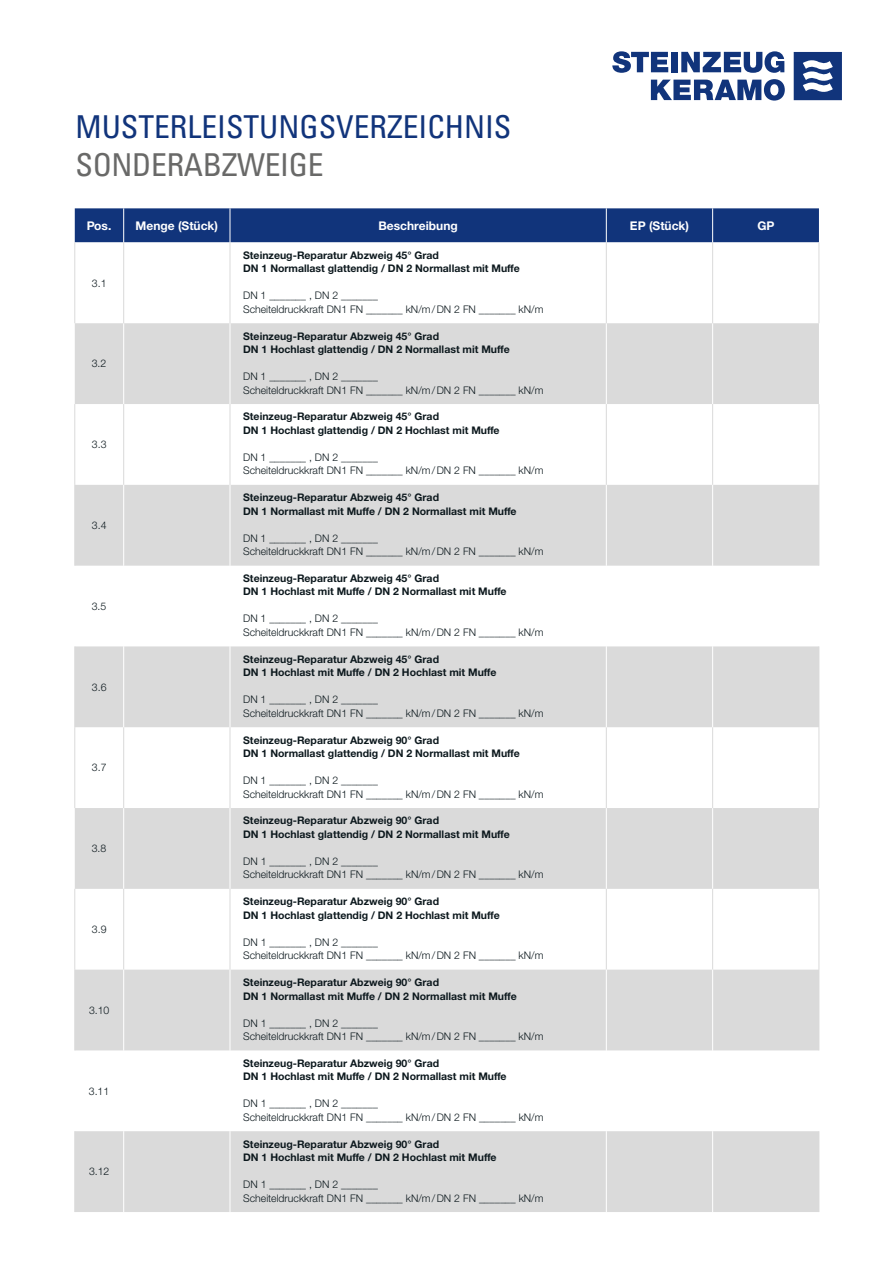
<style>
.page{position:relative;width:893px;height:1263px;background:#fff}
.page>*{position:absolute;margin:0;border:0;box-sizing:border-box;transform-origin:0 0}
.t1{font:condensed 31.5px "Univers LT Pro";color:#11347b}
.t2{font:condensed 31.5px "Univers LT Pro";letter-spacing:-.01em;color:#696968}
.t3{font:700 12px "Helvetica Neue LTW1 G";color:#fff}
.t4{font:300 10.5px/13.5px "Helvetica Neue LTW1 G";color:#0c181d}
.t5{font:700 10.5px/13.5px "Helvetica Neue LTW1 G";color:#0c181d}
</style>
<div class="page">
<svg style="left:612px;top:51px;width:56px;height:22px"></svg>
<div style="left:671px;top:52px;width:7px;height:20px;background:#11347b"></div>
<svg style="left:681px;top:51px;width:103px;height:22px"></svg>
<svg style="left:651px;top:79px;width:134px;height:22px"></svg>
<svg style="left:794px;top:52px;width:48px;height:48px"></svg>
<div style="left:75px;top:208px;width:744px;height:34px;background:#11347b"></div>
<svg style="left:75px;top:323px;width:744px;height:162px"></svg>
<div style="left:75px;top:485px;width:744px;height:81px;background:#dadada"></div>
<svg style="left:75px;top:646px;width:744px;height:566px;fill:#dadada"></svg>
<hr style="left:123px;top:323px;width:1px;height:81px;background:#fff">
<hr style="left:230px;top:323px;width:1px;height:81px;background:#fff">
<hr style="left:606px;top:323px;width:1px;height:81px;background:#fff">
<hr style="left:123px;top:808px;width:1px;height:81px;background:#fff">
<hr style="left:230px;top:808px;width:1px;height:81px;background:#fff">
<hr style="left:606px;top:808px;width:1px;height:81px;background:#fff">
<hr style="left:123px;top:1050px;width:1px;height:81px;background:#fff">
<hr style="left:230px;top:1050px;width:1px;height:81px;background:#fff">
<hr style="left:606px;top:1050px;width:1px;height:81px;background:#fff">
<hr style="left:712px;top:323px;width:1px;height:81px;background:#fff">
<hr style="left:712px;top:808px;width:1px;height:81px;background:#fff">
<hr style="left:712px;top:1050px;width:1px;height:81px;background:#fff">
<hr style="left:123px;top:208px;width:1px;height:34px;background:#fff">
<hr style="left:230px;top:208px;width:1px;height:34px;background:#fff">
<hr style="left:606px;top:208px;width:1px;height:34px;background:#fff">
<hr style="left:712px;top:208px;width:1px;height:34px;background:#fff">
<hr style="left:74px;top:242px;width:1px;height:81px;background:#dadada">
<hr style="left:123px;top:242px;width:1px;height:81px;background:#dadada">
<hr style="left:230px;top:242px;width:1px;height:81px;background:#dadada">
<hr style="left:606px;top:242px;width:1px;height:81px;background:#dadada">
<hr style="left:712px;top:242px;width:1px;height:81px;background:#dadada">
<hr style="left:819px;top:242px;width:1px;height:81px;background:#dadada">
<hr style="left:74px;top:485px;width:1px;height:81px;background:#dadada">
<hr style="left:819px;top:485px;width:1px;height:81px;background:#dadada">
<hr style="left:74px;top:727px;width:1px;height:81px;background:#dadada">
<hr style="left:123px;top:727px;width:1px;height:81px;background:#dadada">
<hr style="left:230px;top:727px;width:1px;height:81px;background:#dadada">
<hr style="left:606px;top:727px;width:1px;height:81px;background:#dadada">
<hr style="left:712px;top:727px;width:1px;height:81px;background:#dadada">
<hr style="left:819px;top:727px;width:1px;height:81px;background:#dadada">
<hr style="left:74px;top:970px;width:1px;height:80px;background:#dadada">
<hr style="left:819px;top:970px;width:1px;height:80px;background:#dadada">
<hr style="left:74px;top:404px;width:1px;height:81px;background:#dadada">
<hr style="left:123px;top:404px;width:1px;height:81px;background:#dadada">
<hr style="left:230px;top:404px;width:1px;height:81px;background:#dadada">
<hr style="left:606px;top:404px;width:1px;height:81px;background:#dadada">
<hr style="left:712px;top:404px;width:1px;height:81px;background:#dadada">
<hr style="left:819px;top:404px;width:1px;height:81px;background:#dadada">
<hr style="left:74px;top:646px;width:1px;height:81px;background:#dadada">
<hr style="left:819px;top:646px;width:1px;height:81px;background:#dadada">
<hr style="left:74px;top:889px;width:1px;height:81px;background:#dadada">
<hr style="left:123px;top:889px;width:1px;height:81px;background:#dadada">
<hr style="left:230px;top:889px;width:1px;height:81px;background:#dadada">
<hr style="left:606px;top:889px;width:1px;height:81px;background:#dadada">
<hr style="left:712px;top:889px;width:1px;height:81px;background:#dadada">
<hr style="left:819px;top:889px;width:1px;height:81px;background:#dadada">
<hr style="left:74px;top:1131px;width:1px;height:81px;background:#dadada">
<hr style="left:819px;top:1131px;width:1px;height:81px;background:#dadada">
<hr style="left:123px;top:485px;width:1px;height:81px;background:#fff">
<hr style="left:230px;top:485px;width:1px;height:81px;background:#fff">
<hr style="left:606px;top:485px;width:1px;height:81px;background:#fff">
<hr style="left:712px;top:485px;width:1px;height:81px;background:#fff">
<hr style="left:123px;top:970px;width:1px;height:80px;background:#fff">
<hr style="left:230px;top:970px;width:1px;height:80px;background:#fff">
<hr style="left:606px;top:970px;width:1px;height:80px;background:#fff">
<hr style="left:712px;top:970px;width:1px;height:80px;background:#fff">
<hr style="left:123px;top:646px;width:1px;height:81px;background:#fff">
<hr style="left:230px;top:646px;width:1px;height:81px;background:#fff">
<hr style="left:606px;top:646px;width:1px;height:81px;background:#fff">
<hr style="left:712px;top:646px;width:1px;height:81px;background:#fff">
<hr style="left:123px;top:1131px;width:1px;height:81px;background:#fff">
<hr style="left:230px;top:1131px;width:1px;height:81px;background:#fff">
<hr style="left:606px;top:1131px;width:1px;height:81px;background:#fff">
<hr style="left:712px;top:1131px;width:1px;height:81px;background:#fff">
<h1 class="t1" style="left:75px;top:115px;width:437px">MUSTERLEISTUNGSVERZEICHNIS</h1>
<h1 class="t2" style="left:75px;top:153px;width:249px">SONDERABZWEIGE</h1>
<p class="t3" style="left:87px;top:221px;width:26px">Pos.</p>
<p class="t3" style="left:136px;top:221px;width:84px">Menge (Stück)</p>
<p class="t3" style="left:379px;top:221px;width:81px">Beschreibung</p>
<p class="t3" style="left:630px;top:221px;width:61px">EP (Stück)</p>
<p class="t3" style="left:757px;top:221px;width:19px">GP</p>
<p class="t4" style="left:92px;top:278px;width:16px">3.1</p>
<p class="t4" style="left:92px;top:358px;width:16px">3.2</p>
<p class="t4" style="left:92px;top:439px;width:16px">3.3</p>
<p class="t4" style="left:92px;top:520px;width:16px">3.4</p>
<p class="t4" style="left:92px;top:601px;width:16px">3.5</p>
<p class="t4" style="left:92px;top:682px;width:16px">3.6</p>
<p class="t4" style="left:92px;top:762px;width:16px">3.7</p>
<p class="t4" style="left:92px;top:843px;width:16px">3.8</p>
<p class="t4" style="left:92px;top:924px;width:16px">3.9</p>
<p class="t4" style="left:89px;top:1005px;width:22px">3.10</p>
<p class="t4" style="left:89px;top:1086px;width:22px">3.11</p>
<p class="t4" style="left:89px;top:1166px;width:22px">3.12</p>
<p class="t5" style="left:243px;top:250px;width:278px">Steinzeug-Reparatur Abzweig 45° Grad<br>DN 1 Normallast glattendig / DN 2 Normallast mit Muffe</p>
<p class="t4" style="left:243px;top:290px;width:302px">DN 1 _______ , DN 2 _______<br>Scheiteldruckkraft DN1 FN _______ kN/m/DN 2 FN _______ kN/m</p>
<p class="t5" style="left:243px;top:331px;width:268px">Steinzeug-Reparatur Abzweig 45° Grad<br>DN 1 Hochlast glattendig / DN 2 Normallast mit Muffe</p>
<p class="t4" style="left:243px;top:371px;width:302px">DN 1 _______ , DN 2 _______<br>Scheiteldruckkraft DN1 FN _______ kN/m/DN 2 FN _______ kN/m</p>
<p class="t5" style="left:243px;top:411px;width:258px">Steinzeug-Reparatur Abzweig 45° Grad<br>DN 1 Hochlast glattendig / DN 2 Hochlast mit Muffe</p>
<p class="t4" style="left:243px;top:452px;width:302px">DN 1 _______ , DN 2 _______<br>Scheiteldruckkraft DN1 FN _______ kN/m/DN 2 FN _______ kN/m</p>
<p class="t5" style="left:243px;top:492px;width:275px">Steinzeug-Reparatur Abzweig 45° Grad<br>DN 1 Normallast mit Muffe / DN 2 Normallast mit Muffe</p>
<p class="t4" style="left:243px;top:533px;width:302px">DN 1 _______ , DN 2 _______<br>Scheiteldruckkraft DN1 FN _______ kN/m/DN 2 FN _______ kN/m</p>
<p class="t5" style="left:243px;top:573px;width:265px">Steinzeug-Reparatur Abzweig 45° Grad<br>DN 1 Hochlast mit Muffe / DN 2 Normallast mit Muffe</p>
<p class="t4" style="left:243px;top:613px;width:302px">DN 1 _______ , DN 2 _______<br>Scheiteldruckkraft DN1 FN _______ kN/m/DN 2 FN _______ kN/m</p>
<p class="t5" style="left:243px;top:654px;width:255px">Steinzeug-Reparatur Abzweig 45° Grad<br>DN 1 Hochlast mit Muffe / DN 2 Hochlast mit Muffe</p>
<p class="t4" style="left:243px;top:694px;width:302px">DN 1 _______ , DN 2 _______<br>Scheiteldruckkraft DN1 FN _______ kN/m/DN 2 FN _______ kN/m</p>
<p class="t5" style="left:243px;top:734px;width:278px">Steinzeug-Reparatur Abzweig 90° Grad<br>DN 1 Normallast glattendig / DN 2 Normallast mit Muffe</p>
<p class="t4" style="left:243px;top:775px;width:302px">DN 1 _______ , DN 2 _______<br>Scheiteldruckkraft DN1 FN _______ kN/m/DN 2 FN _______ kN/m</p>
<p class="t5" style="left:243px;top:815px;width:268px">Steinzeug-Reparatur Abzweig 90° Grad<br>DN 1 Hochlast glattendig / DN 2 Normallast mit Muffe</p>
<p class="t4" style="left:243px;top:856px;width:302px">DN 1 _______ , DN 2 _______<br>Scheiteldruckkraft DN1 FN _______ kN/m/DN 2 FN _______ kN/m</p>
<p class="t5" style="left:243px;top:896px;width:258px">Steinzeug-Reparatur Abzweig 90° Grad<br>DN 1 Hochlast glattendig / DN 2 Hochlast mit Muffe</p>
<p class="t4" style="left:243px;top:937px;width:302px">DN 1 _______ , DN 2 _______<br>Scheiteldruckkraft DN1 FN _______ kN/m/DN 2 FN _______ kN/m</p>
<p class="t5" style="left:243px;top:977px;width:275px">Steinzeug-Reparatur Abzweig 90° Grad<br>DN 1 Normallast mit Muffe / DN 2 Normallast mit Muffe</p>
<p class="t4" style="left:243px;top:1017px;width:302px">DN 1 _______ , DN 2 _______<br>Scheiteldruckkraft DN1 FN _______ kN/m/DN 2 FN _______ kN/m</p>
<p class="t5" style="left:243px;top:1058px;width:265px">Steinzeug-Reparatur Abzweig 90° Grad<br>DN 1 Hochlast mit Muffe / DN 2 Normallast mit Muffe</p>
<p class="t4" style="left:243px;top:1098px;width:302px">DN 1 _______ , DN 2 _______<br>Scheiteldruckkraft DN1 FN _______ kN/m/DN 2 FN _______ kN/m</p>
<p class="t5" style="left:243px;top:1138px;width:255px">Steinzeug-Reparatur Abzweig 90° Grad<br>DN 1 Hochlast mit Muffe / DN 2 Hochlast mit Muffe</p>
<p class="t4" style="left:243px;top:1179px;width:302px">DN 1 _______ , DN 2 _______<br>Scheiteldruckkraft DN1 FN _______ kN/m/DN 2 FN _______ kN/m</p>
</div>
